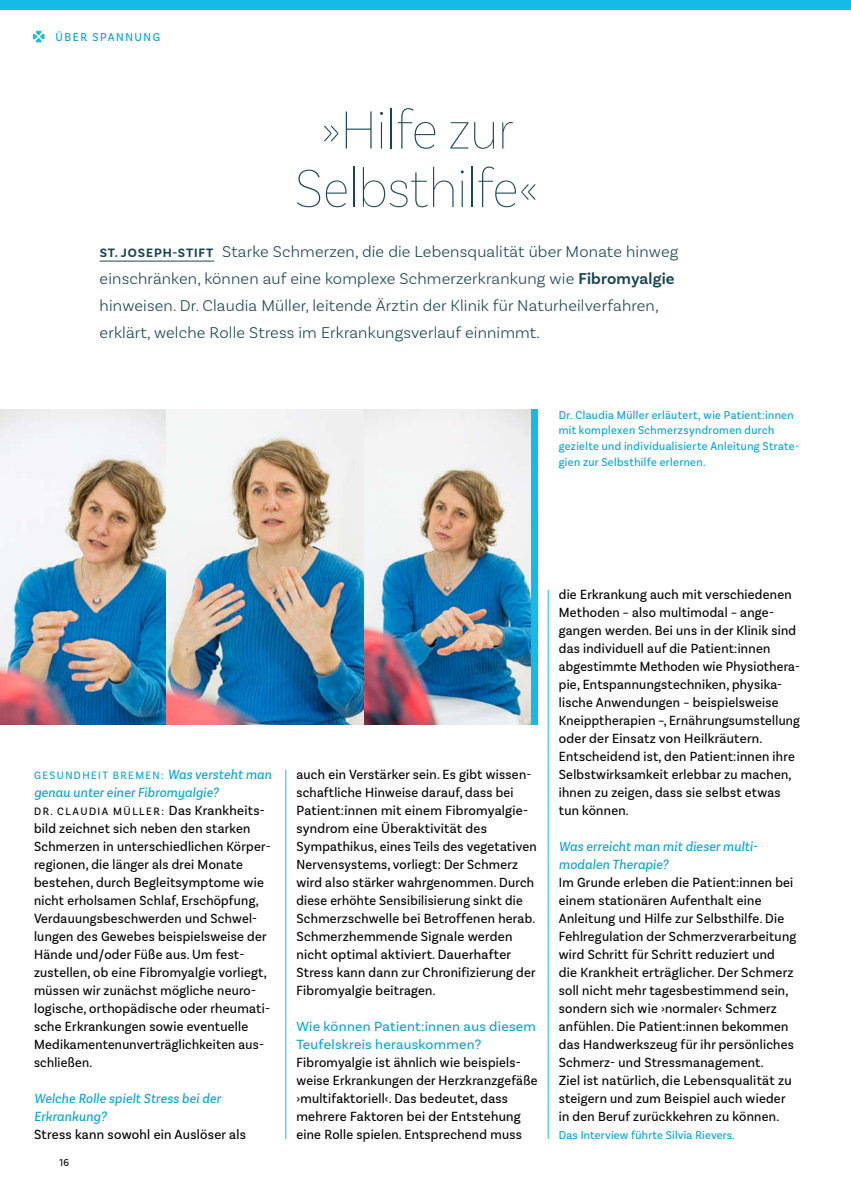
<style>
.page{position:relative;width:851px;height:1191px;background:#fff}
.page>*{position:absolute;margin:0;border:0;box-sizing:border-box;transform-origin:0 0}
.t1{font:100 57px/58.5px "Basic Sans Narrow";letter-spacing:-.02em;color:#194453;text-align:center}
.t2{font:300 16.5px/27px "Basic Sans";letter-spacing:.01em;color:#194453}
.t3{font:13.95px/18px "Basic Sans Narrow";letter-spacing:.02em;color:#000}
.t4{font:italic 13.95px/18px "Basic Sans Narrow";letter-spacing:.02em;color:#00a4d2}
.t5{font:13.95px/18px "Basic Sans";letter-spacing:.02em;color:#00a4d2}
.t6{font:12px/15.8px "Basic Sans Narrow";letter-spacing:.035em;color:#00a4d2}
.t7{font:12px "Basic Sans Narrow";letter-spacing:.13em;color:#00a4d2}
.t8{font:11.25px "Basic Sans Narrow";letter-spacing:.13em;color:#00a4d2}
.t9{font:11.25px "Basic Sans Narrow";letter-spacing:.13em;color:#000}
.t10{font:10.5px "Basic Sans Narrow";color:#000}
.s1{font-weight:700;font-size:12.75px}
.s2{font-weight:600}
.s3{font-style:italic;font-size:13.95px}
.s4{font-size:13.95px}
</style>
<div class="page">
<img style="left:363px;top:410px;width:168px;height:314px">
<img style="left:0;top:410px;width:166px;height:314px">
<img style="left:166px;top:410px;width:197px;height:315px">
<div style="left:531px;top:410px;width:6px;height:315px;background:#16bae7"></div>
<div style="left:0;top:0;width:850px;height:9px;background:#16bae7"></div>
<svg style="left:33px;top:30px;width:12px;height:13px"></svg>
<hr style="left:100px;top:261px;width:114px;height:1px;background:#194453">
<hr style="left:285px;top:769px;width:1px;height:369px;background:#16bae7">
<hr style="left:548px;top:589px;width:1px;height:550px;background:#16bae7">
<p class="t7" style="left:55px;top:30px;width:106px">ÜBER SPANNUNG</p>
<h1 class="t1" style="left:294px;top:101px;width:246px">»Hilfe zur<br>Selbsthilfe«</h1>
<p class="t2" style="left:100px;top:237px;width:580px"><span class="s1">ST. JOSEPH-STIFT</span> Starke Schmerzen, die die Lebensqualität über Monate hinweg einschränken, können auf eine komplexe Schmerzerkrankung wie -<span class="s2">Fibromyalgie </span>hinweisen. Dr. Claudia Müller, leitende Ärztin der Klinik für Naturheilverfahren, erklärt, welche Rolle Stress im Erkrankungsverlauf einnimmt.</p>
<p class="t6" style="left:558px;top:407px;width:242px">Dr. Claudia Müller erläutert, wie Patient:innen mit komplexen Schmerzsyndromen durch gezielte und individualisierte Anleitung Strate&shy;gien zur Selbsthilfe erlernen.</p>
<p class="t8" style="left:34px;top:769px;width:239px">GESUNDHEIT BREMEN: <span class="s3">Was versteht man</span></p>
<p class="t4" style="left:34px;top:783px;width:186px">genau unter einer Fibromyalgie?</p>
<p class="t9" style="left:34px;top:805px;width:232px">DR. CLAUDIA MÜLLER: <span class="s4">Das Krankheits-</span></p>
<p class="t3" style="left:34px;top:819px;width:238px">bild zeichnet sich neben den starken Schmerzen in unterschiedlichen Körper&shy;regionen, die länger als drei Monate bestehen, durch Begleitsymptome wie nicht erholsamen Schlaf, Erschöpfung, Verdauungsbeschwerden und Schwel&shy;lungen des Gewebes beispielsweise der Hände und/oder Füße aus. Um fest&shy;zustellen, ob eine Fibromyalgie vorliegt, müssen wir zunächst mögliche neuro&shy;logische, orthopädische oder rheumati&shy;sche Erkrankungen sowie eventuelle Medikamentenunverträglichkeiten aus&shy;schließen.</p>
<p class="t4" style="left:34px;top:1089px;width:188px">Welche Rolle spielt Stress bei der<br>Erkrankung?</p>
<p class="t3" style="left:34px;top:1125px;width:213px">Stress kann sowohl ein Auslöser als</p>
<p class="t10" style="left:60px;top:1156px;width:11px">16</p>
<p class="t3" style="left:296px;top:765px;width:242px">auch ein Verstärker sein. Es gibt wissen&shy;schaftliche Hinweise darauf, dass bei Patient:innen mit einem Fibromyalgie&shy;syndrom eine Überaktivität des Sympathikus, eines Teils des vegetativen Nervensystems, vorliegt: Der Schmerz wird also stärker wahrgenommen. Durch diese erhöhte Sensibilisierung sinkt die Schmerzschwelle bei Betroffenen herab.<br>Schmerzhemmende Signale werden nicht optimal aktiviert. Dauerhafter Stress kann dann zur Chronifizierung der Fibromyalgie beitragen.</p>
<p class="t5" style="left:296px;top:1017px;width:241px">Wie können Patient:innen aus diesem<br>Teufelskreis herauskommen?</p>
<p class="t3" style="left:296px;top:1053px;width:242px">Fibromyalgie ist ähnlich wie beispiels&shy;weise Erkrankungen der Herzkranzgefäße ›multifaktoriell‹. Das bedeutet, dass mehrere Faktoren bei der Entstehung eine Rolle spielen. Entsprechend muss</p>
<p class="t3" style="left:558px;top:585px;width:242px">die Erkrankung auch mit verschiedenen Methoden – also multimodal – ange&shy;gangen werden. Bei uns in der Klinik sind das individuell auf die Patient:innen abgestimmte Methoden wie Physiothera&shy;pie, Entspannungstechniken, physika&shy;lische Anwendungen – beispielsweise Kneipptherapien –, Ernährungsumstellung oder der Einsatz von Heilkräutern.<br>Entscheidend ist, den Patient:innen ihre Selbstwirksamkeit erlebbar zu machen, ihnen zu zeigen, dass sie selbst etwas tun können.</p>
<p class="t4" style="left:558px;top:837px;width:200px">Was erreicht man mit dieser multi&shy;modalen Therapie?</p>
<p class="t3" style="left:558px;top:873px;width:239px">Im Grunde erleben die Patient:innen bei einem stationären Aufenthalt eine Anleitung und Hilfe zur Selbsthilfe. Die Fehlregulation der Schmerzverarbeitung wird Schritt für Schritt reduziert und die Krankheit erträglicher. Der Schmerz soll nicht mehr tagesbestimmend sein, sondern sich wie ›normaler‹ Schmerz anfühlen. Die Patient:innen bekommen das Handwerkszeug für ihr persönliches Schmerz- und Stressmanagement.<br>Ziel ist natürlich, die Lebensqualität zu steigern und zum Beispiel auch wieder in den Beruf zurückkehren zu können.</p>
<p class="t6" style="left:558px;top:1127px;width:177px">Das Interview führte Silvia Rievers.</p>
</div>
